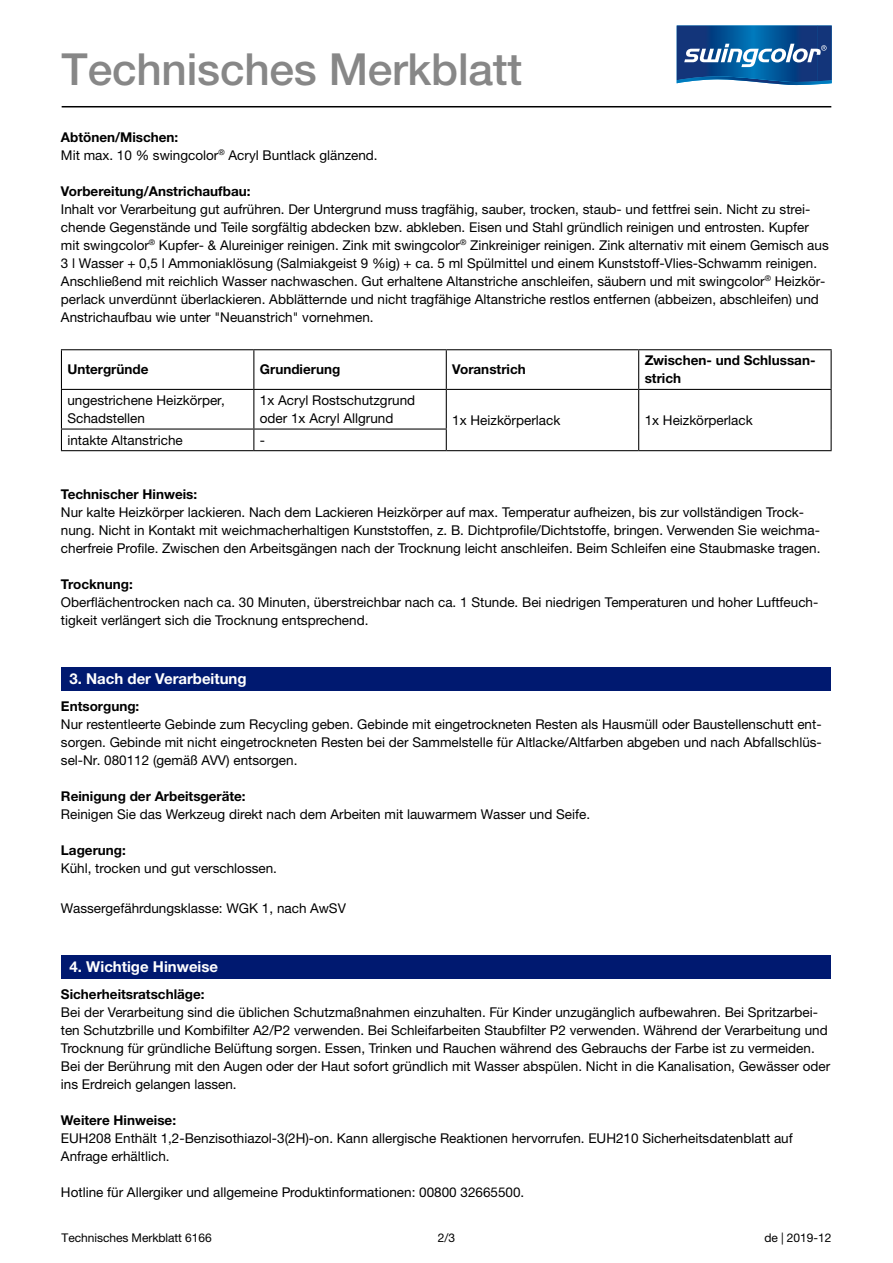
<style>
.page{position:relative;width:893px;height:1263px;background:#fff}
.page>*{position:absolute;margin:0;border:0;box-sizing:border-box;transform-origin:0 0}
.t1{font:500 44.25px "Helvetica Neue LTW1 G";letter-spacing:-.005em;color:#878787}
.rubric_headline{font:700 15px "Helvetica Neue LTW1 G";color:#fff}
.copy_text{font:13.5px/18px "Helvetica Neue LTW1 G";color:#000}
.copy_text_prefix{font:13.5px/18px "Helvetica Neue LTW1 G";color:#000}
.copy_text_prefix-2{font:700 13.5px/18px "Helvetica Neue LTW1 G";color:#000}
.copy_text-2{font:700 13.5px "Helvetica Neue LTW1 G";color:#000}
.footer_text{font:12px "Helvetica Neue LTW1 G";letter-spacing:-.005em;color:#000}
.footer_edition{font:12px "Helvetica Neue LTW1 G";letter-spacing:-.005em;color:#000}
.footer_page{font:12px "Helvetica Neue LTW1 G";color:#000}
</style>
<div class="page">
<hr style="left:62px;top:106px;width:769px;height:1px;background:#000">
<svg style="left:677px;top:26px;width:155px;height:59px;background:#3068a0"></svg>
<hr style="left:61px;top:390px;width:1px;height:38px;background:#000">
<hr style="left:253px;top:390px;width:1px;height:38px;background:#000">
<hr style="left:446px;top:390px;width:1px;height:38px;background:#000">
<hr style="left:638px;top:390px;width:1px;height:39px;background:#000">
<hr style="left:831px;top:390px;width:1px;height:39px;background:#000">
<hr style="left:61px;top:428px;width:193px;height:2px;background:#000">
<svg style="left:61px;top:430px;width:1px;height:20px"></svg>
<hr style="left:254px;top:428px;width:193px;height:2px;background:#000">
<svg style="left:253px;top:430px;width:1px;height:20px"></svg>
<svg style="left:446px;top:430px;width:1px;height:20px"></svg>
<svg style="left:638px;top:429px;width:1px;height:21px"></svg>
<svg style="left:831px;top:429px;width:1px;height:21px"></svg>
<hr style="left:61px;top:450px;width:193px;height:1px;background:#000">
<hr style="left:254px;top:450px;width:192px;height:1px;background:#000">
<hr style="left:446px;top:450px;width:193px;height:1px;background:#000">
<hr style="left:639px;top:450px;width:193px;height:1px;background:#000">
<hr style="left:61px;top:349px;width:193px;height:1px;background:#000">
<hr style="left:61px;top:350px;width:1px;height:39px;background:#000">
<hr style="left:61px;top:389px;width:193px;height:1px;background:#000">
<hr style="left:254px;top:349px;width:192px;height:1px;background:#000">
<hr style="left:253px;top:350px;width:1px;height:39px;background:#000">
<hr style="left:254px;top:389px;width:192px;height:1px;background:#000">
<hr style="left:446px;top:349px;width:193px;height:1px;background:#000">
<hr style="left:446px;top:350px;width:1px;height:39px;background:#000">
<hr style="left:446px;top:389px;width:193px;height:1px;background:#000">
<hr style="left:639px;top:349px;width:193px;height:1px;background:#000">
<hr style="left:638px;top:350px;width:1px;height:39px;background:#000">
<hr style="left:831px;top:350px;width:1px;height:39px;background:#000">
<hr style="left:639px;top:389px;width:193px;height:1px;background:#000">
<div style="left:61px;top:667px;width:770px;height:24px;background:#001970"></div>
<div style="left:61px;top:955px;width:770px;height:23px;background:#001970"></div>
<p class="t1" style="left:62px;top:43px;width:462px">Technisches Merkblatt</p>
<p class="copy_text_prefix-2" style="left:61px;top:128px;width:119px">Abtönen/Mischen:</p>
<p class="copy_text" style="left:61px;top:146px;width:318px">Mit max. 10 % swingcolor<sup>®</sup> Acryl Buntlack glänzend.</p>
<p class="copy_text_prefix-2" style="left:61px;top:182px;width:191px">Vorbereitung/Anstrichaufbau:</p>
<p class="copy_text" style="left:61px;top:200px;width:769px">Inhalt vor Verarbeitung gut aufrühren. Der Untergrund muss tragfähig, sauber, trocken, staub- und fettfrei sein. Nicht zu strei&shy;chende Gegenstände und Teile sorgfältig abdecken bzw. abkleben. Eisen und Stahl gründlich reinigen und entrosten. Kupfer mit swingcolor<sup>®</sup> Kupfer- &amp; Alureiniger reinigen. Zink mit swingcolor<sup>®</sup> Zinkreiniger reinigen. Zink alternativ mit einem Gemisch aus 3 l Wasser + 0,5 l Ammoniaklösung (Salmiakgeist 9 %ig) + ca. 5 ml Spülmittel und einem Kunststoff-Vlies-Schwamm reinigen.<br>Anschließend mit reichlich Wasser nachwaschen. Gut erhaltene Altanstriche anschleifen, säubern und mit swingcolor<sup>®</sup> Heizkör&shy;perlack unverdünnt überlackieren. Abblätternde und nicht tragfähige Altanstriche restlos entfernen (abbeizen, abschleifen) und Anstrichaufbau wie unter "Neuanstrich" vornehmen.</p>
<p class="copy_text_prefix-2" style="left:67px;top:360px;width:83px">Untergründe</p>
<p class="copy_text_prefix-2" style="left:260px;top:360px;width:82px">Grundierung</p>
<p class="copy_text_prefix-2" style="left:452px;top:360px;width:75px">Voranstrich</p>
<p class="copy_text_prefix-2" style="left:645px;top:351px;width:172px">Zwischen- und Schlussan&shy;strich</p>
<p class="copy_text" style="left:67px;top:391px;width:159px">ungestrichene Heizkörper,<br>Schadstellen</p>
<p class="copy_text" style="left:260px;top:391px;width:157px">1x Acryl Rostschutzgrund oder 1x Acryl Allgrund</p>
<p class="copy_text" style="left:452px;top:411px;width:110px">1x Heizkörperlack</p>
<p class="copy_text" style="left:645px;top:411px;width:110px">1x Heizkörperlack</p>
<p class="copy_text" style="left:67px;top:431px;width:117px">intakte Altanstriche</p>
<p class="copy_text" style="left:260px;top:431px;width:7px">-</p>
<p class="copy_text_prefix-2" style="left:61px;top:485px;width:138px">Technischer Hinweis:</p>
<p class="copy_text" style="left:61px;top:503px;width:761px">Nur kalte Heizkörper lackieren. Nach dem Lackieren Heizkörper auf max. Temperatur aufheizen, bis zur vollständigen Trock&shy;nung. Nicht in Kontakt mit weichmacherhaltigen Kunststoffen, z. B. Dichtprofile/Dichtstoffe, bringen. Verwenden Sie weichma&shy;cherfreie Profile. Zwischen den Arbeitsgängen nach der Trocknung leicht anschleifen. Beim Schleifen eine Staubmaske tragen.</p>
<p class="copy_text-2" style="left:61px;top:576px;width:73px">Trocknung:</p>
<p class="copy_text" style="left:61px;top:593px;width:759px">Oberflächentrocken nach ca. 30 Minuten, überstreichbar nach ca. 1 Stunde. Bei niedrigen Temperaturen und hoher Luftfeuch&shy;tigkeit verlängert sich die Trocknung entsprechend.</p>
<p class="rubric_headline" style="left:69px;top:670px;width:179px">3. Nach der Verarbeitung</p>
<p class="copy_text_prefix-2" style="left:61px;top:697px;width:80px">Entsorgung:</p>
<p class="copy_text_prefix" style="left:61px;top:715px;width:762px;text-align:justify">Nur restentleerte Gebinde zum Recycling geben. Gebinde mit eingetrockneten Resten als Hausmüll oder Baustellenschutt ent&shy;sorgen. Gebinde mit nicht eingetrockneten Resten bei der Sammelstelle für Altlacke/Altfarben abgeben und nach Abfallschlüs&shy;sel-Nr. 080112 (gemäß AVV) entsorgen.</p>
<p class="copy_text_prefix-2" style="left:61px;top:787px;width:186px">Reinigung der Arbeitsgeräte:</p>
<p class="copy_text" style="left:61px;top:805px;width:531px">Reinigen Sie das Werkzeug direkt nach dem Arbeiten mit lauwarmem Wasser und Seife.</p>
<p class="copy_text_prefix-2" style="left:61px;top:841px;width:67px">Lagerung:</p>
<p class="copy_text" style="left:61px;top:859px;width:218px">Kühl, trocken und gut verschlossen.</p>
<p class="copy_text" style="left:61px;top:899px;width:286px">Wassergefährdungsklasse: WGK 1, nach AwSV</p>
<p class="rubric_headline" style="left:69px;top:957px;width:150px">4. Wichtige Hinweise</p>
<p class="copy_text_prefix-2" style="left:61px;top:985px;width:145px">Sicherheitsratschläge:</p>
<p class="copy_text_prefix" style="left:61px;top:1003px;width:771px">Bei der Verarbeitung sind die üblichen Schutzmaßnahmen einzuhalten. Für Kinder unzugänglich aufbewahren. Bei Spritzarbei&shy;ten Schutzbrille und Kombifilter A2/P2 verwenden. Bei Schleifarbeiten Staubfilter P2 verwenden. Während der Verarbeitung und Trocknung für gründliche Belüftung sorgen. Essen, Trinken und Rauchen während des Gebrauchs der Farbe ist zu vermeiden.<br>Bei der Berührung mit den Augen oder der Haut sofort gründlich mit Wasser abspülen. Nicht in die Kanalisation, Gewässer oder ins Erdreich gelangen lassen.</p>
<p class="copy_text-2" style="left:61px;top:1111px;width:117px">Weitere Hinweise:</p>
<p class="copy_text_prefix" style="left:61px;top:1129px;width:733px">EUH208 Enthält 1,2-Benzisothiazol-3(2H)-on. Kann allergische Reaktionen hervorrufen. EUH210 Sicherheitsdatenblatt auf<br>Anfrage erhältlich.</p>
<p class="copy_text" style="left:61px;top:1183px;width:465px">Hotline für Allergiker und allgemeine Produktinformationen: 00800 32665500.</p>
<p class="footer_text" style="left:62px;top:1230px;width:152px">Technisches Merkblatt 6166</p>
<p class="footer_edition" style="left:764px;top:1230px;width:68px">de | 2019-12</p>
<p class="footer_page" style="left:438px;top:1230px;width:19px">2/3</p>
</div>
